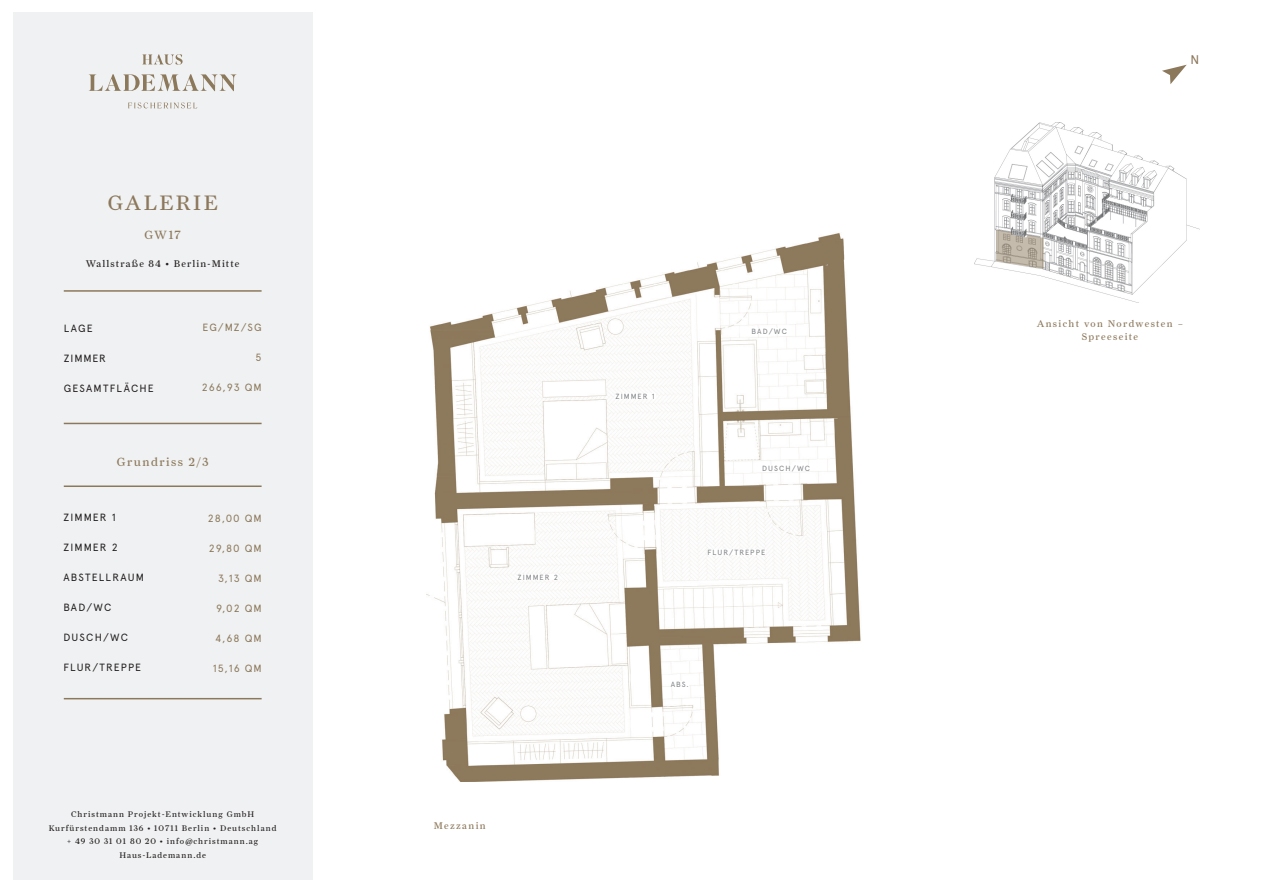
<style>
.page{position:relative;width:1263px;height:893px;background:#fff}
.page>*{position:absolute;margin:0;border:0;box-sizing:border-box;transform-origin:0 0}
.t1{font:21px "Farnham Display";letter-spacing:.12em;color:#8c785b}
.t2{font:12.6px "Apercu";color:#8c785b}
.t3{font:12px "Farnham Display";letter-spacing:.12em;color:#8c785b}
.t4{font:10.5px "Apercu";letter-spacing:.11em;color:#231f20}
.t5{font:10.5px "Apercu";letter-spacing:.09em;color:#8c785b}
.t6{font:9.75px/13.5px "Farnham Display";letter-spacing:.14em;color:#8c785b;text-align:center}
.t7{font:9.75px "Farnham Display";letter-spacing:.12em;color:#231f20}
.t8{font:8.25px/13.5px "Farnham Display";letter-spacing:.12em;color:#231f20;text-align:center}
.t9{font:7.5px "Apercu";letter-spacing:.135em;color:#808285}
</style>
<div class="page">
<img style="left:975px;top:123px;width:224px;height:179px">
<div style="left:13px;top:13px;width:300px;height:867px;background:#f0f1f2"></div>
<svg style="left:142px;top:54px;width:41px;height:11px"></svg>
<svg style="left:89px;top:74px;width:148px;height:17px"></svg>
<svg style="left:128px;top:102px;width:69px;height:7px"></svg>
<svg style="left:1162px;top:65px;width:25px;height:19px"></svg>
<img style="left:426px;top:233px;width:435px;height:549px">
<div style="left:671px;top:682px;width:18px;height:5px;background:#fff"></div>
<div style="left:762px;top:466px;width:48px;height:5px;background:#fff"></div>
<div style="left:752px;top:328px;width:35px;height:6px;background:#fff"></div>
<div style="left:517px;top:574px;width:41px;height:6px;background:#fff"></div>
<div style="left:615px;top:393px;width:41px;height:6px;background:#fff"></div>
<div style="left:707px;top:550px;width:58px;height:5px;background:#fff"></div>
<hr style="left:64px;top:485px;width:198px;height:2px;background:#8c785b">
<hr style="left:64px;top:698px;width:198px;height:1px;background:#8c785b">
<hr style="left:64px;top:290px;width:198px;height:2px;background:#8c785b">
<hr style="left:64px;top:423px;width:198px;height:1px;background:#8c785b">
<svg style="left:996px;top:230px;width:48px;height:39px;background:#c0b8ad"></svg>
<h1 class="t1" style="left:108px;top:191px;width:111px">GALERIE</h1>
<h3 class="t3" style="left:145px;top:228px;width:38px">GW17</h3>
<p class="t7" style="left:86px;top:258px;width:155px">Wallstraße 84 • Berlin-Mitte</p>
<p class="t4" style="left:64px;top:322px;width:31px">LAGE</p>
<p class="t4" style="left:64px;top:352px;width:44px">ZIMMER</p>
<p class="t4" style="left:64px;top:382px;width:91px">GESAMTFLÄCHE</p>
<p class="t5" style="left:203px;top:321px;width:61px">EG/MZ/SG</p>
<p class="t5" style="left:255px;top:351px;width:8px">5</p>
<p class="t5" style="left:202px;top:381px;width:61px">266,93 QM</p>
<h3 class="t3" style="left:117px;top:455px;width:93px">Grundriss 2/3</h3>
<p class="t4" style="left:63px;top:511px;width:54px">ZIMMER 1</p>
<p class="t4" style="left:63px;top:541px;width:56px">ZIMMER 2</p>
<p class="t4" style="left:63px;top:571px;width:82px">ABSTELLRAUM</p>
<p class="t4" style="left:63px;top:601px;width:49px">BAD/WC</p>
<p class="t4" style="left:63px;top:631px;width:66px">DUSCH/WC</p>
<p class="t4" style="left:63px;top:661px;width:79px">FLUR/TREPPE</p>
<p class="t5" style="left:208px;top:512px;width:55px">28,00 QM</p>
<p class="t5" style="left:209px;top:542px;width:54px">29,80 QM</p>
<p class="t5" style="left:218px;top:572px;width:45px">3,13 QM</p>
<p class="t5" style="left:216px;top:602px;width:47px">9,02 QM</p>
<p class="t5" style="left:215px;top:632px;width:48px">4,68 QM</p>
<p class="t5" style="left:213px;top:662px;width:50px">15,16 QM</p>
<p class="t8" style="left:49px;top:807px;width:229px">Christmann Projekt-Entwicklung GmbH Kurfürstendamm 136 • 10711 Berlin • Deutschland + 49 30 31 01 80 20 • info@christmann.ag Haus-Lademann.de</p>
<p class="t9" style="left:517px;top:573px;width:42px">ZIMMER 2</p>
<p class="t6" style="left:434px;top:818px;width:54px">Mezzanin</p>
<p class="t9" style="left:615px;top:392px;width:41px">ZIMMER 1</p>
<p class="t9" style="left:752px;top:327px;width:37px">BAD/WC</p>
<p class="t9" style="left:762px;top:464px;width:49px">DUSCH/WC</p>
<p class="t9" style="left:707px;top:548px;width:59px">FLUR/TREPPE</p>
<p class="t9" style="left:671px;top:680px;width:20px">ABS.</p>
<h2 class="t2" style="left:1190px;top:52px;width:10px">N</h2>
<p class="t6" style="left:1037px;top:316px;width:148px">Ansicht von Nordwesten –<br>Spreeseite</p>
</div>
